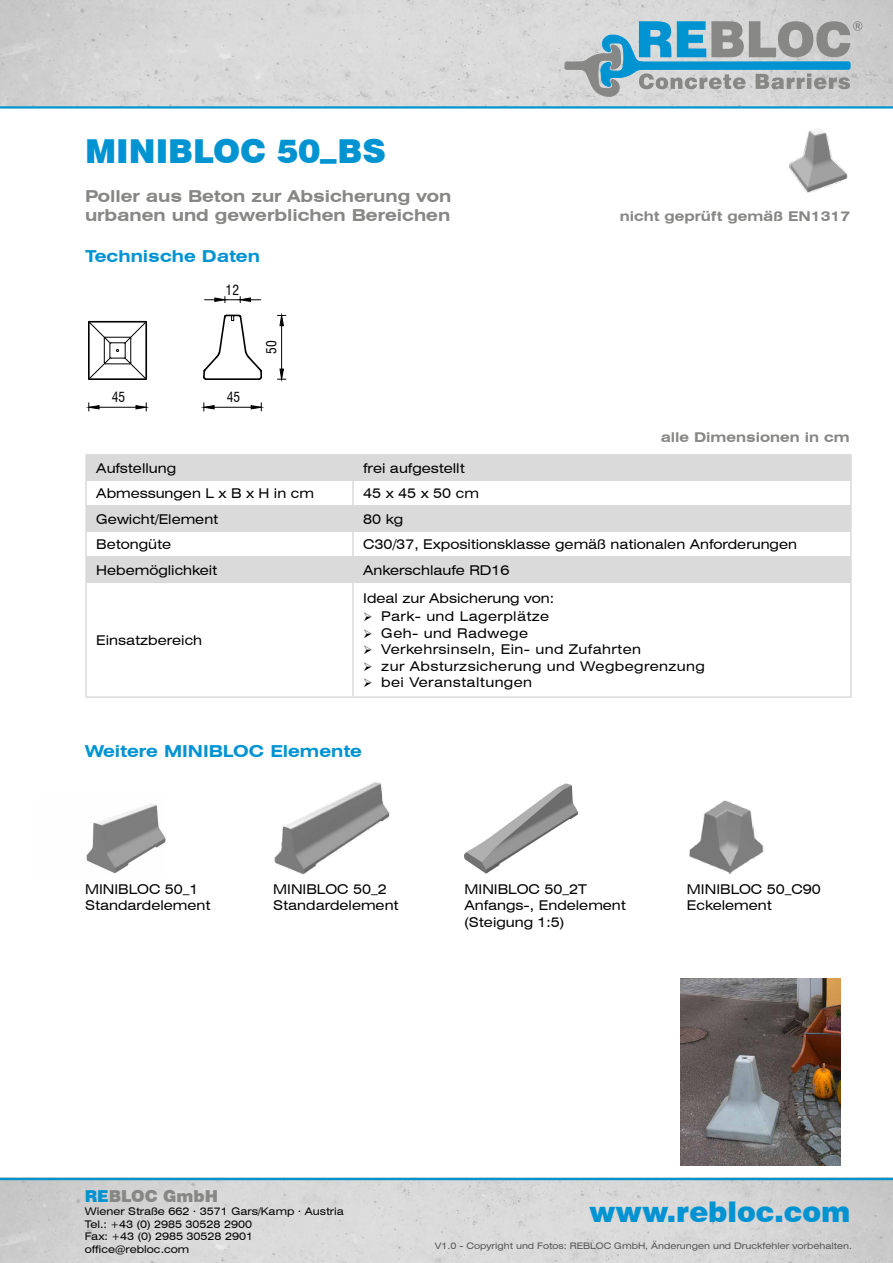
<style>
.page{position:relative;width:893px;height:1263px;background:#fff}
.page>*{position:absolute;margin:0;border:0;box-sizing:border-box;transform-origin:0 0}
.t1{font:900 33px "Swiss 721 BT";color:#0093d2}
.t2{font:900 28.5px "Swiss 721 BT";color:#0093d2}
.t3{font:700 expanded 16.5px/19.5px "Swiss 721 BT";color:#878786}
.t4{font:700 expanded 16.5px "Swiss 721 BT";color:#0093d2}
.t5{font:900 16.5px "Swiss 721 BT";color:#878786}
.t6{font:expanded 13.5px/16.5px "Swiss 721 BT";color:#000}
.t7{font:expanded 13.5px "Swiss 721 BT";letter-spacing:.03em;color:#000}
.t8{font:700 expanded 13.5px "Swiss 721 BT";color:#878786}
.t9{font:condensed 13.5px "Swiss 721 BT";color:#000}
.t10{font:expanded 10.5px/13.2px "Swiss 721 BT";color:#000}
.t11{font:expanded 9px "Swiss 721 BT";color:#545453}
.s1{color:#0093d2}
</style>
<div class="page">
<svg style="left:87px;top:455px;width:763px;height:126px;fill:#dadada"></svg>
<hr style="left:85px;top:454px;width:268px;height:1px;background:#dadada">
<hr style="left:85px;top:455px;width:2px;height:24px;background:#dadada">
<hr style="left:353px;top:454px;width:499px;height:1px;background:#dadada">
<hr style="left:352px;top:455px;width:2px;height:24px;background:#dadada">
<hr style="left:850px;top:455px;width:2px;height:24px;background:#dadada">
<hr style="left:85px;top:479px;width:268px;height:2px;background:#dadada">
<hr style="left:85px;top:481px;width:2px;height:24px;background:#dadada">
<hr style="left:353px;top:479px;width:499px;height:2px;background:#dadada">
<hr style="left:352px;top:481px;width:2px;height:24px;background:#dadada">
<hr style="left:850px;top:481px;width:2px;height:24px;background:#dadada">
<hr style="left:85px;top:505px;width:268px;height:1px;background:#dadada">
<hr style="left:85px;top:506px;width:2px;height:24px;background:#dadada">
<hr style="left:353px;top:505px;width:499px;height:1px;background:#dadada">
<hr style="left:352px;top:506px;width:2px;height:24px;background:#dadada">
<hr style="left:850px;top:506px;width:2px;height:24px;background:#dadada">
<hr style="left:85px;top:530px;width:268px;height:2px;background:#dadada">
<hr style="left:85px;top:532px;width:2px;height:24px;background:#dadada">
<hr style="left:353px;top:530px;width:499px;height:2px;background:#dadada">
<hr style="left:352px;top:532px;width:2px;height:24px;background:#dadada">
<hr style="left:850px;top:532px;width:2px;height:24px;background:#dadada">
<hr style="left:85px;top:556px;width:268px;height:1px;background:#dadada">
<hr style="left:85px;top:557px;width:2px;height:24px;background:#dadada">
<hr style="left:353px;top:556px;width:499px;height:1px;background:#dadada">
<hr style="left:352px;top:557px;width:2px;height:24px;background:#dadada">
<hr style="left:850px;top:557px;width:2px;height:24px;background:#dadada">
<hr style="left:85px;top:581px;width:268px;height:2px;background:#dadada">
<hr style="left:85px;top:583px;width:2px;height:113px;background:#dadada">
<hr style="left:353px;top:581px;width:499px;height:2px;background:#dadada">
<hr style="left:352px;top:583px;width:2px;height:113px;background:#dadada">
<hr style="left:850px;top:583px;width:2px;height:113px;background:#dadada">
<hr style="left:85px;top:696px;width:268px;height:2px;background:#dadada">
<hr style="left:353px;top:696px;width:499px;height:2px;background:#dadada">
<img style="left:0;top:1180px;width:893px;height:83px">
<hr style="left:0;top:1178px;width:893px;height:2px;background:#0093d2">
<img style="left:0;top:0;width:893px;height:106px">
<hr style="left:0;top:106px;width:893px;height:3px;background:#0093d2">
<hr style="left:214px;top:407px;width:37px;height:1px;background:#000">
<svg style="left:250px;top:403px;width:12px;height:8px"></svg>
<svg style="left:203px;top:403px;width:12px;height:8px"></svg>
<hr style="left:281px;top:326px;width:1px;height:43px;background:#000">
<svg style="left:277px;top:368px;width:9px;height:12px"></svg>
<svg style="left:277px;top:315px;width:9px;height:11px"></svg>
<svg style="left:205px;top:297px;width:56px;height:6px"></svg>
<hr style="left:99px;top:407px;width:37px;height:1px;background:#000">
<svg style="left:135px;top:403px;width:12px;height:8px"></svg>
<svg style="left:88px;top:403px;width:12px;height:8px"></svg>
<svg style="left:203px;top:314px;width:60px;height:66px"></svg>
<svg style="left:88px;top:320px;width:60px;height:60px"></svg>
<svg style="left:564px;top:21px;width:298px;height:76px;background:#96b4c0"></svg>
<img style="left:86px;top:804px;width:80px;height:70px">
<img style="left:465px;top:783px;width:113px;height:91px">
<img style="left:689px;top:800px;width:75px;height:74px">
<img style="left:680px;top:978px;width:160px;height:187px">
<img style="left:274px;top:782px;width:116px;height:93px">
<img style="left:789px;top:129px;width:59px;height:64px">
<h1 class="t1" style="left:85px;top:131px;width:302px">MINIBLOC 50_BS</h1>
<p class="t3" style="left:85px;top:186px;width:368px">Poller aus Beton zur Absicherung von urbanen und gewerblichen Bereichen</p>
<p class="t4" style="left:86px;top:247px;width:176px">Technische Daten</p>
<p class="t9" style="left:112px;top:389px;width:15px">45</p>
<p class="t9" style="left:226px;top:282px;width:15px">12</p>
<p class="t9" style="left:227px;top:389px;width:15px">45</p>
<p class="t9" style="left:263px;top:354px;width:15px;rotate:-90deg">50</p>
<p class="t8" style="left:620px;top:208px;width:232px">nicht geprüft gemäß EN1317</p>
<p class="t8" style="left:661px;top:429px;width:190px">alle Dimensionen in cm</p>
<p class="t6" style="left:96px;top:459px;width:81px">Aufstellung</p>
<p class="t6" style="left:363px;top:459px;width:103px">frei aufgestellt</p>
<p class="t6" style="left:96px;top:485px;width:219px">Abmessungen L x B x H in cm</p>
<p class="t6" style="left:363px;top:485px;width:117px">45 x 45 x 50 cm</p>
<p class="t6" style="left:96px;top:510px;width:123px">Gewicht/Element</p>
<p class="t6" style="left:363px;top:510px;width:41px">80 kg</p>
<p class="t6" style="left:96px;top:536px;width:76px">Betongüte</p>
<p class="t6" style="left:363px;top:536px;width:435px">C30/37, Expositionsklasse gemäß nationalen Anforderungen</p>
<p class="t6" style="left:96px;top:561px;width:122px">Hebemöglichkeit</p>
<p class="t6" style="left:363px;top:561px;width:148px">Ankerschlaufe RD16</p>
<p class="t6" style="left:96px;top:632px;width:107px">Einsatzbereich</p>
<p class="t6" style="left:363px;top:589px;width:193px">Ideal zur Absicherung von:</p>
<p class="t7" style="left:363px;top:608px;width:188px">➢ Park- und Lagerplätze</p>
<p class="t7" style="left:363px;top:625px;width:166px">➢ Geh- und Radwege</p>
<p class="t7" style="left:363px;top:641px;width:279px">➢ Verkehrsinseln, Ein- und Zufahrten</p>
<p class="t7" style="left:363px;top:658px;width:343px">➢ zur Absturzsicherung und Wegbegrenzung</p>
<p class="t7" style="left:363px;top:674px;width:170px">➢ bei Veranstaltungen</p>
<p class="t4" style="left:85px;top:741px;width:279px">Weitere MINIBLOC Elemente</p>
<p class="t6" style="left:85px;top:881px;width:127px">MINIBLOC 50_1<br>Standardelement</p>
<p class="t6" style="left:465px;top:881px;width:163px">MINIBLOC 50_2T<br>Anfangs-, Endelement (Steigung 1:5)</p>
<p class="t6" style="left:687px;top:881px;width:135px">MINIBLOC 50_C90<br>Eckelement</p>
<p class="t6" style="left:273px;top:881px;width:127px">MINIBLOC 50_2<br>Standardelement</p>
<p class="t9" style="left:263px;top:920px;width:15px;rotate:-90deg">50</p>
<p class="t5" style="left:85px;top:1186px;width:135px"><span class="s1">RE</span>BLOC GmbH</p>
<p class="t10" style="left:85px;top:1204px;width:261px">Wiener Straße 662 . 3571 Gars/Kamp . Austria<br>Tel.: +43 (0) 2985 30528 2900</p>
<p class="t10" style="left:85px;top:1230px;width:170px">Fax: +43 (0) 2985 30528 2901 office@rebloc.com</p>
<p class="t11" style="left:435px;top:1240px;width:419px">V1.0 - Copyright und Fotos: REBLOC GmbH, Änderungen und Druckfehler vorbehalten.</p>
<h2 class="t2" style="left:589px;top:1194px;width:263px">www.rebloc.com</h2>
</div>
